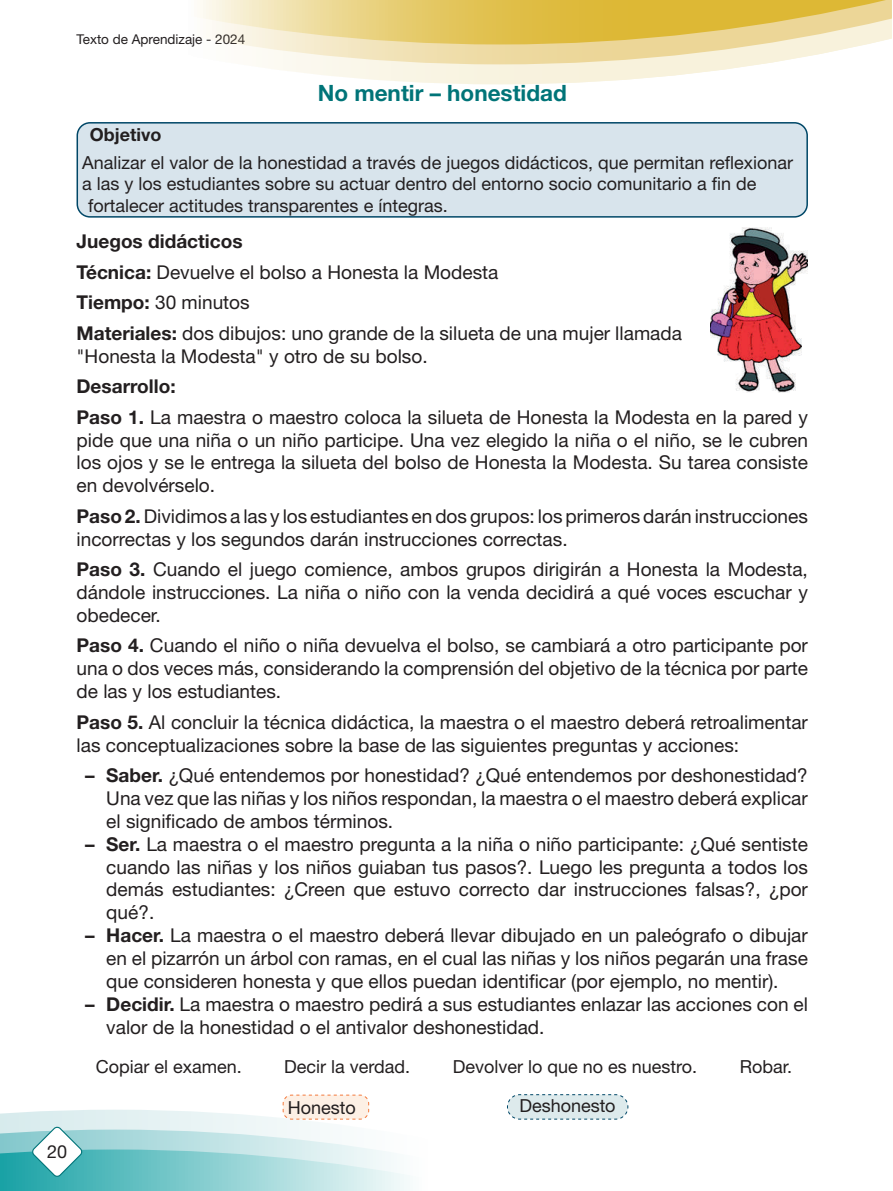
<style>
.page{position:relative;width:893px;height:1191px;background:#fff}
.page>*{position:absolute;margin:0;border:0;box-sizing:border-box;transform-origin:0 0}
.t1{font:700 22.5px "Helvetica Neue LT Std";color:#007478}
.t2{font:19.05px/22.8px "Helvetica Neue LT Std";color:#231f20;text-align:justify}
.t3{font:18px "Helvetica Neue LT Std";color:#231f20}
.t4{font:700 18px "Helvetica Neue LT Std";color:#231f20}
.t5{font:13.5px "Helvetica Neue LT Std";color:#231f20}
.s1{font-weight:700}
</style>
<div class="page">
<svg style="left:256px;top:64px;width:505px;height:20px;fill:#f9f5e4"></svg>
<svg style="left:238px;top:44px;width:629px;height:20px"></svg>
<svg style="left:200px;top:0;width:692px;height:44px"></svg>
<div style="left:77px;top:123px;width:730px;height:94px;background:#d8e4ec;border-radius:13px"></div>
<div style="left:77px;top:122px;width:731px;height:96px;border:2px solid #004767;border-radius:13px"></div>
<svg style="left:0;top:1094px;width:629px;height:97px"></svg>
<img style="left:711px;top:227px;width:96px;height:165px">
<p class="t5" style="left:77px;top:31px;width:170px">Texto de Aprendizaje - 2024</p>
<p class="t1" style="left:318px;top:79px;width:251px">No mentir – honestidad</p>
<p class="t4" style="left:90px;top:123px;width:73px">Objetivo</p>
<p class="t3" style="left:82px;top:151px;width:712px">Analizar el valor de la honestidad a través de juegos didácticos, que permitan reflexionar</p>
<p class="t3" style="left:82px;top:173px;width:676px">a las y los estudiantes sobre su actuar dentro del entorno socio comunitario a fin de</p>
<p class="t3" style="left:88px;top:195px;width:361px">fortalecer actitudes transparentes e íntegras.</p>
<p class="t2" style="left:77px;top:226px;width:607px;line-height:30.5px;text-align:left"><span class="s1">Juegos didácticos<br>Técnica:</span> Devuelve el bolso a Honesta la Modesta<br><span class="s1">Tiempo:</span> 30 minutos<br><span class="s1">Materiales:</span> dos dibujos: uno grande de la silueta de una mujer llamada</p>
<p class="t2" style="left:77px;top:344px;width:353px">"Honesta la Modesta" y otro de su bolso.</p>
<p class="t2" style="left:77px;top:371px;width:733px;line-height:30.5px"><span class="s1">Desarrollo:<br>Paso 1.</span> La maestra o maestro coloca la silueta de Honesta la Modesta en la pared y</p>
<p class="t2" style="left:77px;top:428px;width:733px">pide que una niña o un niño participe. Una vez elegido la niña o el niño, se le cubren los ojos y se le entrega la silueta del bolso de Honesta la Modesta. Su tarea consiste en devolvérselo.</p>
<p class="t2" style="left:77px;top:504px;width:733px"><span class="s1">Paso 2.</span> Dividimos a las y los estudiantes en dos grupos: los primeros darán instrucciones incorrectas y los segundos darán instrucciones correctas.</p>
<p class="t2" style="left:77px;top:558px;width:733px"><span class="s1">Paso 3.</span> Cuando el juego comience, ambos grupos dirigirán a Honesta la Modesta, dándole instrucciones. La niña o niño con la venda decidirá a qué voces escuchar y obedecer.</p>
<p class="t2" style="left:77px;top:634px;width:733px"><span class="s1">Paso 4.</span> Cuando el niño o niña devuelva el bolso, se cambiará a otro participante por una o dos veces más, considerando la comprensión del objetivo de la técnica por parte de las y los estudiantes.</p>
<p class="t2" style="left:77px;top:710px;width:733px"><span class="s1">Paso 5.</span> Al concluir la técnica didáctica, la maestra o el maestro deberá retroalimentar las conceptualizaciones sobre la base de las siguientes preguntas y acciones:</p>
<p class="t2" style="left:106px;top:763px;width:703px;text-indent:-21px"><span class="s1">– Saber.</span> ¿Qué entendemos por honestidad? ¿Qué entendemos por deshonestidad?<br>Una vez que las niñas y los niños respondan, la maestra o el maestro deberá explicar el significado de ambos términos.</p>
<p class="t2" style="left:106px;top:832px;width:703px;text-indent:-21px"><span class="s1">– Ser.</span> La maestra o el maestro pregunta a la niña o niño participante: ¿Qué sentiste cuando las niñas y los niños guiaban tus pasos?. Luego les pregunta a todos los demás estudiantes: ¿Creen que estuvo correcto dar instrucciones falsas?, ¿por qué?.</p>
<p class="t2" style="left:106px;top:923px;width:703px;text-indent:-21px"><span class="s1">– Hacer.</span> La maestra o el maestro deberá llevar dibujado en un paleógrafo o dibujar en el pizarrón un árbol con ramas, en el cual las niñas y los niños pegarán una frase que consideren honesta y que ellos puedan identificar (por ejemplo, no mentir).</p>
<p class="t2" style="left:106px;top:992px;width:703px;text-indent:-21px"><span class="s1">– Decidir.</span> La maestra o maestro pedirá a sus estudiantes enlazar las acciones con el valor de la honestidad o el antivalor deshonestidad.</p>
<p class="t3" style="left:96px;top:1056px;width:148px">Copiar el examen.</p>
<p class="t3" style="left:284px;top:1056px;width:128px">Decir la verdad.</p>
<p class="t3" style="left:453px;top:1056px;width:246px">Devolver lo que no es nuestro.</p>
<p class="t3" style="left:740px;top:1056px;width:54px">Robar.</p>
<p class="t3" style="left:288px;top:1096px;width:70px">Honesto</p>
<p class="t3" style="left:520px;top:1095px;width:98px">Deshonesto</p>
<p class="t3" style="left:47px;top:1141px;width:22px">20</p>
</div>
